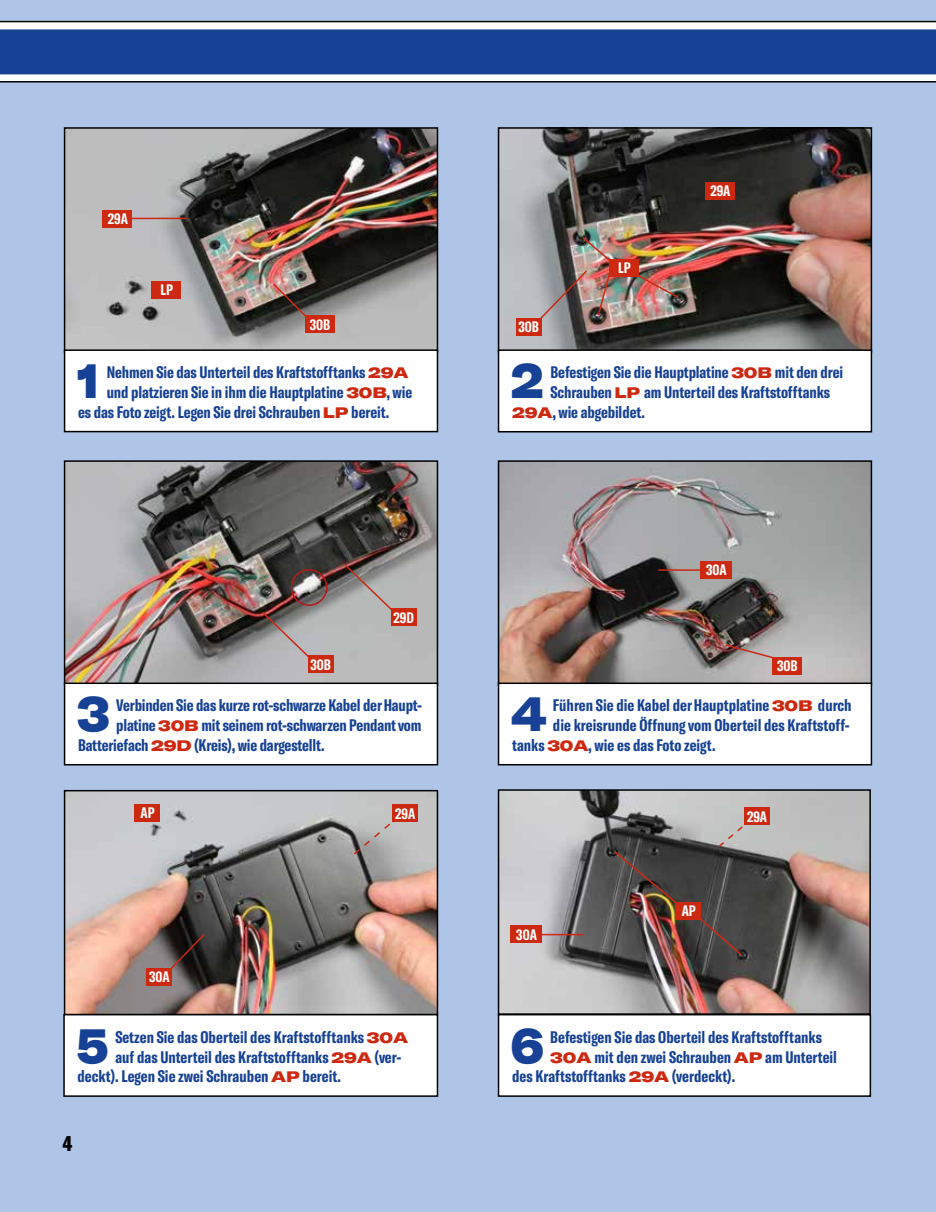
<style>
.page{position:relative;width:936px;height:1212px;background:#fff}
.page>*{position:absolute;margin:0;border:0;box-sizing:border-box;transform-origin:0 0}
.t1{font:900 expanded 48.45px "GT America";color:#164194;scale:.8 1}
.t2{font:900 extra-condensed 21px "GT America";color:#000}
.t3{font:700 extra-condensed 16.5px "GT America";letter-spacing:-.005em;color:#164194}
.t4{font:700 extra-condensed 15px "GT America";color:#fff}
.s1{font-weight:900;font-stretch:expanded;font-size:15px;color:#cd2810}
</style>
<div class="page">
<div style="left:0;top:0;width:935px;height:1212px;background:#aec5e7"></div>
<svg style="left:497px;top:789px;width:374px;height:225px;background:#908988"></svg>
<img style="left:63px;top:789px;width:376px;height:227px">
<img style="left:500px;top:463px;width:369px;height:219px">
<div style="left:497px;top:460px;width:375px;height:226px;border:2px solid #000"></div>
<img style="left:63px;top:460px;width:376px;height:226px">
<img style="left:500px;top:130px;width:369px;height:219px">
<div style="left:497px;top:127px;width:375px;height:226px;border:2px solid #000"></div>
<img style="left:63px;top:127px;width:376px;height:226px">
<div style="left:498px;top:350px;width:373px;height:82px;background:#fff"></div>
<div style="left:497px;top:349px;width:375px;height:83px;border:2px solid #000"></div>
<div style="left:65px;top:350px;width:372px;height:82px;background:#fff"></div>
<div style="left:64px;top:349px;width:374px;height:83px;border:2px solid #000"></div>
<div style="left:308px;top:655px;width:25px;height:18px;background:#cd2810"></div>
<svg style="left:260px;top:610px;width:60px;height:57px;background:#a49898"></svg>
<div style="left:391px;top:608px;width:25px;height:17px;background:#cd2810"></div>
<svg style="left:343px;top:563px;width:59px;height:57px;background:#a39997"></svg>
<div style="left:291px;top:569px;width:36px;height:37px;border:2px solid #b91616;border-radius:50%"></div>
<div style="left:510px;top:925px;width:32px;height:18px;background:#cd2810"></div>
<hr style="left:521px;top:934px;width:62px;height:1px;background:#cd2810">
<div style="left:305px;top:316px;width:29px;height:17px;background:#cd2810"></div>
<svg style="left:271px;top:282px;width:40px;height:40px;background:#63514b"></svg>
<div style="left:772px;top:657px;width:29px;height:17px;background:#cd2810"></div>
<svg style="left:724px;top:643px;width:52px;height:17px"></svg>
<img style="left:612px;top:849px;width:67px;height:57px">
<div style="left:102px;top:210px;width:30px;height:17px;background:#cd2810"></div>
<hr style="left:129px;top:218px;width:58px;height:1px;background:#cd2810">
<div style="left:151px;top:281px;width:30px;height:17px;background:#cd2810"></div>
<div style="left:608px;top:259px;width:30px;height:17px;background:#cd2810"></div>
<div style="left:705px;top:182px;width:29px;height:17px;background:#cd2810"></div>
<div style="left:700px;top:561px;width:31px;height:17px;background:#cd2810"></div>
<hr style="left:658px;top:569px;width:55px;height:2px;background:#cd2810">
<svg style="left:690px;top:910px;width:53px;height:47px;background:#4c4544"></svg>
<div style="left:498px;top:1015px;width:372px;height:81px;background:#fff"></div>
<div style="left:497px;top:1014px;width:374px;height:83px;border:2px solid #000"></div>
<div style="left:64px;top:1015px;width:373px;height:81px;background:#fff"></div>
<div style="left:63px;top:1014px;width:375px;height:83px;border:2px solid #000"></div>
<div style="left:498px;top:683px;width:373px;height:82px;background:#fff"></div>
<div style="left:497px;top:682px;width:375px;height:83px;border:2px solid #000"></div>
<div style="left:65px;top:683px;width:372px;height:82px;background:#fff"></div>
<div style="left:64px;top:682px;width:374px;height:83px;border:2px solid #000"></div>
<svg style="left:0;top:21px;width:935px;height:61px;background:#d3d4d6"></svg>
<div style="left:0;top:29px;width:935px;height:45px;background:#164194"></div>
<div style="left:146px;top:968px;width:26px;height:17px;background:#cd2810"></div>
<svg style="left:162px;top:932px;width:44px;height:46px;background:#3f2e2b"></svg>
<div style="left:134px;top:804px;width:26px;height:17px;background:#cd2810"></div>
<div style="left:516px;top:318px;width:25px;height:17px;background:#cd2810"></div>
<svg style="left:632px;top:272px;width:47px;height:27px"></svg>
<img style="left:531px;top:235px;width:88px;height:93px">
<div style="left:392px;top:804px;width:25px;height:17px;background:#cd2810"></div>
<svg style="left:352px;top:813px;width:50px;height:43px;background:#b0a8a6"></svg>
<div style="left:675px;top:902px;width:26px;height:17px;background:#cd2810"></div>
<div style="left:744px;top:808px;width:25px;height:17px;background:#cd2810"></div>
<svg style="left:716px;top:817px;width:37px;height:31px"></svg>
<p class="t4" style="left:108px;top:210px;width:22px">29A</p>
<p class="t4" style="left:160px;top:281px;width:14px">LP</p>
<p class="t4" style="left:310px;top:315px;width:22px">30B</p>
<h1 class="t1" style="left:77px;top:350px;width:29px">1</h1>
<p class="t3" style="left:107px;top:362px;width:303px">Nehmen Sie das Unterteil des Kraftstofftanks <span class="s1">29A</span></p>
<p class="t3" style="left:107px;top:382px;width:307px">und platzieren Sie in ihm die Hauptplatine <span class="s1">30B</span>, wie</p>
<p class="t3" style="left:78px;top:402px;width:313px">es das Foto zeigt. Legen Sie drei Schrauben <span class="s1">LP</span> bereit.</p>
<p class="t4" style="left:310px;top:655px;width:22px">30B</p>
<p class="t4" style="left:393px;top:608px;width:22px">29D</p>
<h1 class="t1" style="left:77px;top:683px;width:42px">3</h1>
<p class="t3" style="left:116px;top:696px;width:307px">Verbinden Sie das kurze rot-schwarze Kabel der Haupt-</p>
<p class="t3" style="left:116px;top:715px;width:307px">platine <span class="s1">30B</span> mit seinem rot-schwarzen Pendant vom</p>
<p class="t3" style="left:78px;top:735px;width:248px">Batteriefach <span class="s1">29D</span> (Kreis), wie dargestellt.</p>
<p class="t4" style="left:140px;top:804px;width:16px">AP</p>
<p class="t4" style="left:149px;top:968px;width:22px">30A</p>
<p class="t4" style="left:395px;top:804px;width:22px">29A</p>
<h1 class="t1" style="left:76px;top:1014px;width:42px">5</h1>
<p class="t3" style="left:115px;top:1027px;width:294px">Setzen Sie das Oberteil des Kraftstofftanks <span class="s1">30A</span></p>
<p class="t3" style="left:115px;top:1047px;width:288px">auf das Unterteil des Kraftstofftanks <span class="s1">29A</span> (ver-</p>
<p class="t3" style="left:78px;top:1066px;width:265px">deckt). Legen Sie zwei Schrauben <span class="s1">AP</span> bereit.</p>
<p class="t2" style="left:63px;top:1130px;width:11px">4</p>
<p class="t4" style="left:518px;top:318px;width:22px">30B</p>
<p class="t4" style="left:618px;top:259px;width:14px">LP</p>
<p class="t4" style="left:710px;top:182px;width:22px">29A</p>
<h1 class="t1" style="left:510px;top:350px;width:43px">2</h1>
<p class="t3" style="left:550px;top:362px;width:294px">Befestigen Sie die Hauptplatine <span class="s1">30B</span> mit den drei</p>
<p class="t3" style="left:550px;top:382px;width:281px">Schrauben <span class="s1">LP</span> am Unterteil des Kraftstofftanks</p>
<p class="t3" style="left:512px;top:402px;width:134px"><span class="s1">29A</span>, wie abgebildet.</p>
<p class="t4" style="left:706px;top:561px;width:22px">30A</p>
<p class="t4" style="left:777px;top:657px;width:22px">30B</p>
<h1 class="t1" style="left:511px;top:683px;width:45px">4</h1>
<p class="t3" style="left:553px;top:696px;width:300px">Führen Sie die Kabel der Hauptplatine <span class="s1">30B</span> durch</p>
<p class="t3" style="left:553px;top:715px;width:298px">die kreisrunde Öffnung vom Oberteil des Kraftstoff-</p>
<p class="t3" style="left:512px;top:735px;width:205px">tanks <span class="s1">30A</span>, wie es das Foto zeigt.</p>
<p class="t4" style="left:516px;top:925px;width:22px">30A</p>
<p class="t4" style="left:681px;top:902px;width:16px">AP</p>
<p class="t4" style="left:747px;top:807px;width:22px">29A</p>
<h1 class="t1" style="left:511px;top:1014px;width:43px">6</h1>
<p class="t3" style="left:550px;top:1027px;width:273px">Befestigen Sie das Oberteil des Kraftstofftanks</p>
<p class="t3" style="left:550px;top:1047px;width:288px"><span class="s1">30A</span> mit den zwei Schrauben <span class="s1">AP</span> am Unterteil</p>
<p class="t3" style="left:512px;top:1066px;width:225px">des Kraftstofftanks <span class="s1">29A</span> (verdeckt).</p>
</div>
